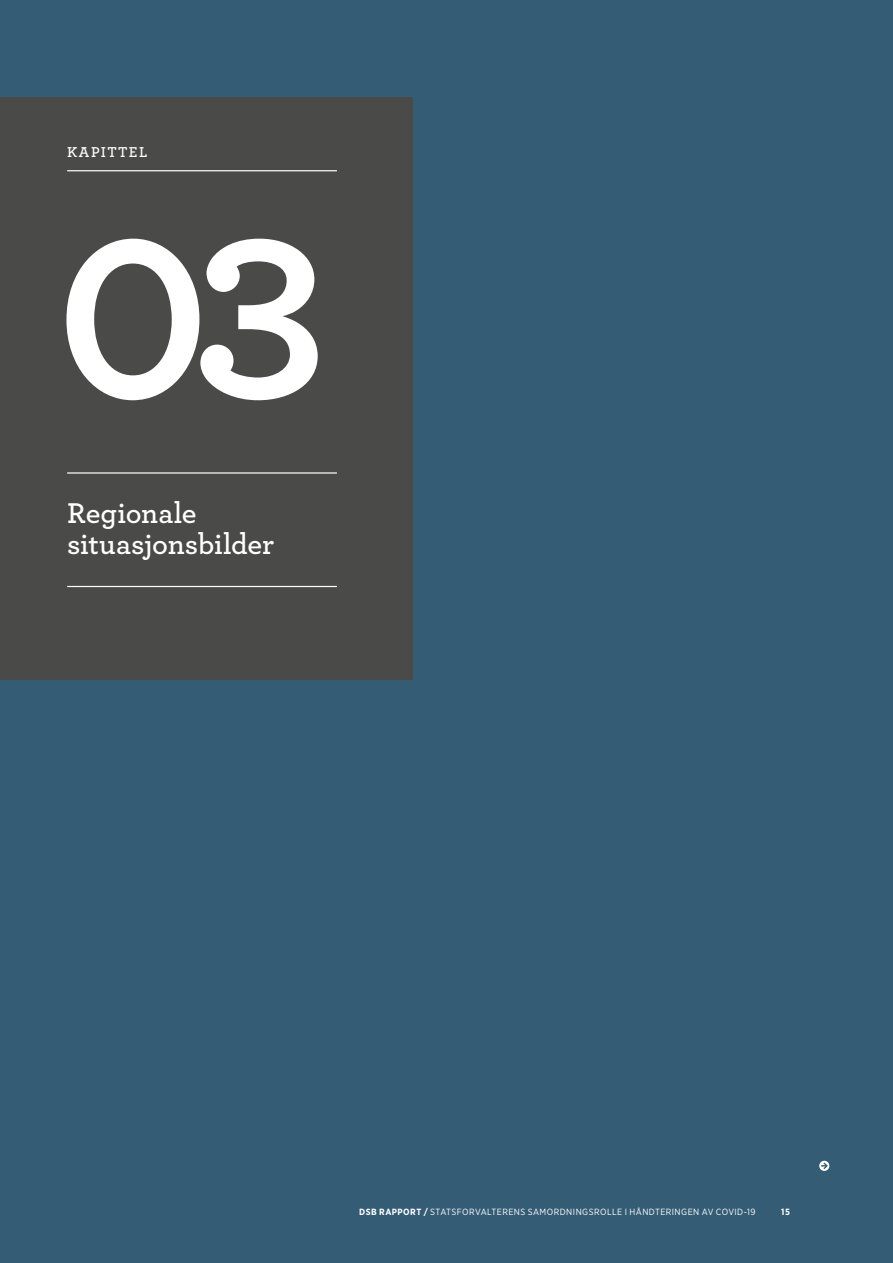
<style>
.page{position:relative;width:893px;height:1263px;background:#345c75}
.page>*{position:absolute;margin:0;border:0;box-sizing:border-box;transform-origin:0 0}
.t1{font:700 237px "Archer";color:#fff}
.t2{font:600 30px/31.5px "Archer";letter-spacing:-.005em;color:#fff}
.t3{font:600 15px "Archer";letter-spacing:.09em;color:#fff}
.t4{font:9px "Gotham Narrow";letter-spacing:.05em;color:#fff}
.t5{font:700 9px "Gotham Narrow";color:#fff}
.s1{font-weight:700}
</style>
<div class="page">
<div style="left:0;top:97px;width:412px;height:583px;background:#4a4a49"></div>
<svg style="left:819px;top:1161px;width:10px;height:10px"></svg>
<hr style="left:67px;top:170px;width:270px;height:1px;background:#fff">
<hr style="left:67px;top:472px;width:270px;height:2px;background:#fff">
<hr style="left:67px;top:586px;width:270px;height:1px;background:#fff">
<h3 class="t3" style="left:67px;top:141px;width:82px">KAPITTEL</h3>
<h1 class="t1" style="left:54px;top:131px;width:275px">03</h1>
<h2 class="t2" style="left:67px;top:495px;width:209px">Regionale situasjonsbilder</h2>
<p class="t4" style="left:359px;top:1206px;width:398px"><span class="s1">DSB RAPPORT /</span> STATSFORVALTERENS SAMORDNINGSROLLE I HÅNDTERINGEN AV COVID-19</p>
<p class="t5" style="left:781px;top:1206px;width:10px">15</p>
</div>
